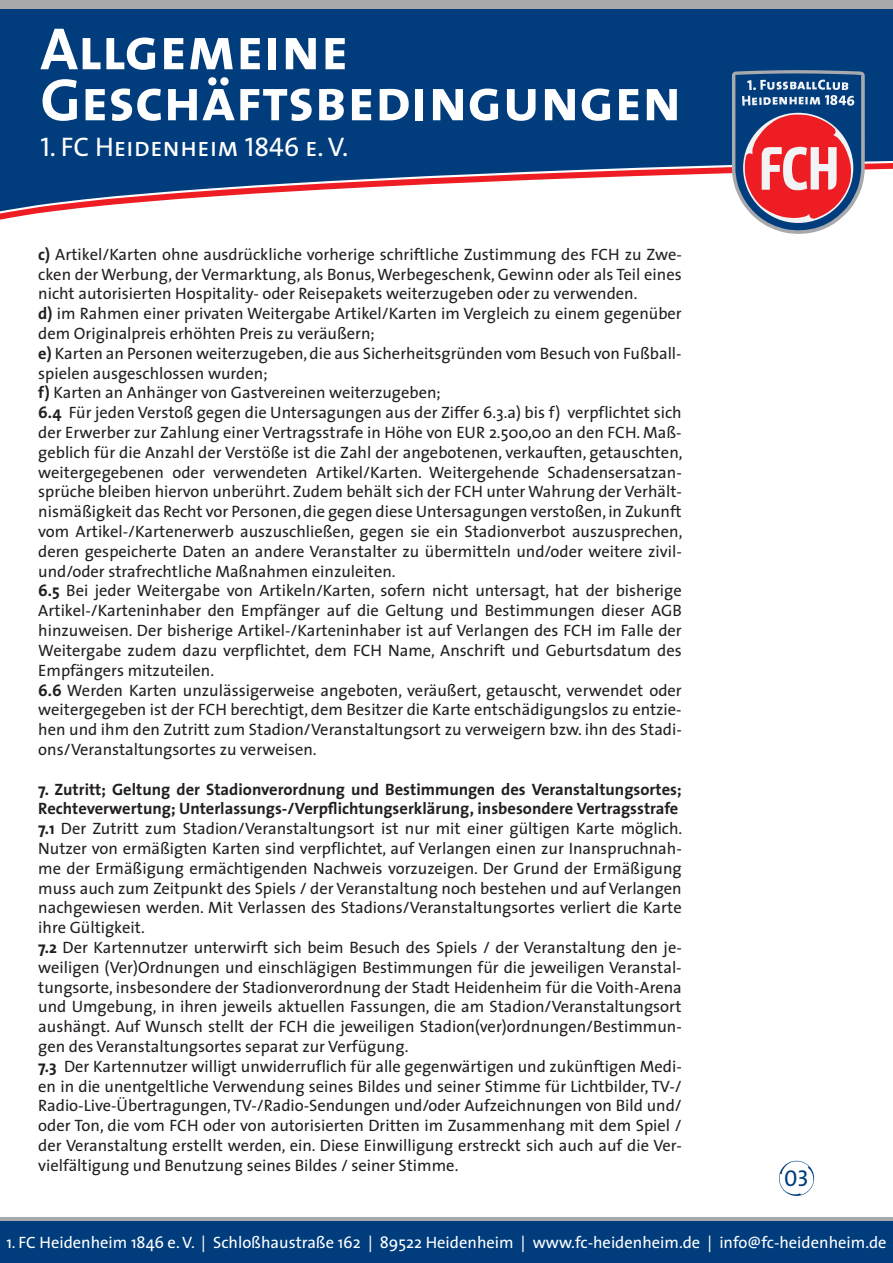
<style>
.page{position:relative;width:893px;height:1263px;background:#fff}
.page>*{position:absolute;margin:0;border:0;box-sizing:border-box;transform-origin:0 0}
.t1{font:60px/51px "The Sans Bold Caps";color:#fff}
.t2{font:27px "The Sans Caps";color:#fff}
.t3{font:22.95px "The Sans Caps";color:#013d7d}
.t4{font:16.5px/19.8px "The Sans";color:#231f20}
.t5{font:16.5px "The Sans";color:#fff}
.s1{font-weight:700}
</style>
<div class="page">
<svg style="left:0;top:211px;width:55px;height:9px"></svg>
<svg style="left:0;top:9px;width:893px;height:202px;background:#235189"></svg>
<svg style="left:732px;top:70px;width:133px;height:164px"></svg>
<div style="left:0;top:0;width:893px;height:9px;background:#a8a9ad"></div>
<svg style="left:0;top:1217px;width:893px;height:5px;background:#8693a3"></svg>
<div style="left:0;top:1222px;width:893px;height:41px;background:#013d7d"></div>
<svg style="left:779px;top:1161px;width:35px;height:35px"></svg>
<h1 class="t1" style="left:40px;top:22px;width:643px">Allgemeine<br>Geschäftsbedingungen</h1>
<h2 class="t2" style="left:40px;top:124px;width:309px">1. FC Heidenheim 1846 e. V.</h2>
<p class="t4" style="left:38px;top:244px;width:646px"><span class="s1">c)</span> Artikel/Karten ohne ausdrückliche vorherige schriftliche Zustimmung des FCH zu Zwe&shy;cken der Werbung, der Vermarktung, als Bonus, Werbegeschenk, Gewinn oder als Teil eines nicht autorisierten Hospitality- oder Reisepakets weiterzugeben oder zu verwenden.<br><span class="s1">d)</span> im Rahmen einer privaten Weitergabe Artikel/Karten im Vergleich zu einem gegenüber dem Originalpreis erhöhten Preis zu veräußern;<br><span class="s1">e)</span> Karten an Personen weiterzugeben, die aus Sicherheitsgründen vom Besuch von Fußball&shy;spielen ausgeschlossen wurden;<br><span class="s1">f)</span> Karten an Anhänger von Gastvereinen weiterzugeben;<br><span class="s1">6.4</span> Für jeden Verstoß gegen die Untersagungen aus der Ziffer 6.3.a) bis f) verpflichtet sich der Erwerber zur Zahlung einer Vertragsstrafe in Höhe von EUR 2.500,00 an den FCH. Maß&shy;geblich für die Anzahl der Verstöße ist die Zahl der angebotenen, verkauften, getauschten, weitergegebenen oder verwendeten Artikel/Karten. Weitergehende Schadensersatzan&shy;sprüche bleiben hiervon unberührt. Zudem behält sich der FCH unter Wahrung der Verhält&shy;nismäßigkeit das Recht vor Personen, die gegen diese Untersagungen verstoßen, in Zukunft vom Artikel-/Kartenerwerb auszuschließen, gegen sie ein Stadionverbot auszusprechen, deren gespeicherte Daten an andere Veranstalter zu übermitteln und/oder weitere zivil&shy;und/oder strafrechtliche Maßnahmen einzuleiten.<br><span class="s1">6.5</span> Bei jeder Weitergabe von Artikeln/Karten, sofern nicht untersagt, hat der bisherige Artikel-/Karteninhaber den Empfänger auf die Geltung und Bestimmungen dieser AGB hinzuweisen. Der bisherige Artikel-/Karteninhaber ist auf Verlangen des FCH im Falle der Weitergabe zudem dazu verpflichtet, dem FCH Name, Anschrift und Geburtsdatum des Empfängers mitzuteilen.<br><span class="s1">6.6</span> Werden Karten unzulässigerweise angeboten, veräußert, getauscht, verwendet oder weitergegeben ist der FCH berechtigt, dem Besitzer die Karte entschädigungslos zu entzie&shy;hen und ihm den Zutritt zum Stadion/Veranstaltungsort zu verweigern bzw. ihn des Stadi&shy;ons/Veranstaltungsortes zu verweisen.</p>
<p class="t4" style="left:38px;top:778px;width:646px"><span class="s1">7. Zutritt; Geltung der Stadionverordnung und Bestimmungen des Veranstaltungsortes; Rechteverwertung; Unterlassungs-/Verpflichtungserklärung, insbesondere Vertragsstrafe 7.1</span> Der Zutritt zum Stadion/Veranstaltungsort ist nur mit einer gültigen Karte möglich.<br>Nutzer von ermäßigten Karten sind verpflichtet, auf Verlangen einen zur Inanspruchnah&shy;me der Ermäßigung ermächtigenden Nachweis vorzuzeigen. Der Grund der Ermäßigung muss auch zum Zeitpunkt des Spiels / der Veranstaltung noch bestehen und auf Verlangen nachgewiesen werden. Mit Verlassen des Stadions/Veranstaltungsortes verliert die Karte ihre Gültigkeit.<br><span class="s1">7.2</span> Der Kartennutzer unterwirft sich beim Besuch des Spiels / der Veranstaltung den je&shy;weiligen (Ver)Ordnungen und einschlägigen Bestimmungen für die jeweiligen Veranstal&shy;tungsorte, insbesondere der Stadionverordnung der Stadt Heidenheim für die Voith-Arena und Umgebung, in ihren jeweils aktuellen Fassungen, die am Stadion/Veranstaltungsort aushängt. Auf Wunsch stellt der FCH die jeweiligen Stadion(ver)ordnungen/Bestimmun&shy;gen des Veranstaltungsortes separat zur Verfügung.<br><span class="s1">7.3</span> Der Kartennutzer willigt unwiderruflich für alle gegenwärtigen und zukünftigen Medi&shy;en in die unentgeltliche Verwendung seines Bildes und seiner Stimme für Lichtbilder, TV-/ Radio-Live-Übertragungen, TV-/Radio-Sendungen und/oder Aufzeichnungen von Bild und/ oder Ton, die vom FCH oder von autorisierten Dritten im Zusammenhang mit dem Spiel / der Veranstaltung erstellt werden, ein. Diese Einwilligung erstreckt sich auch auf die Ver&shy;vielfältigung und Benutzung seines Bildes / seiner Stimme.</p>
<h3 class="t3" style="left:784px;top:1159px;width:26px">03</h3>
<p class="t5" style="left:6px;top:1228px;width:882px">1. FC Heidenheim 1846 e. V. | Schloßhaustraße 162 | 89522 Heidenheim | www.fc-heidenheim.de | info@fc-heidenheim.de</p>
</div>
